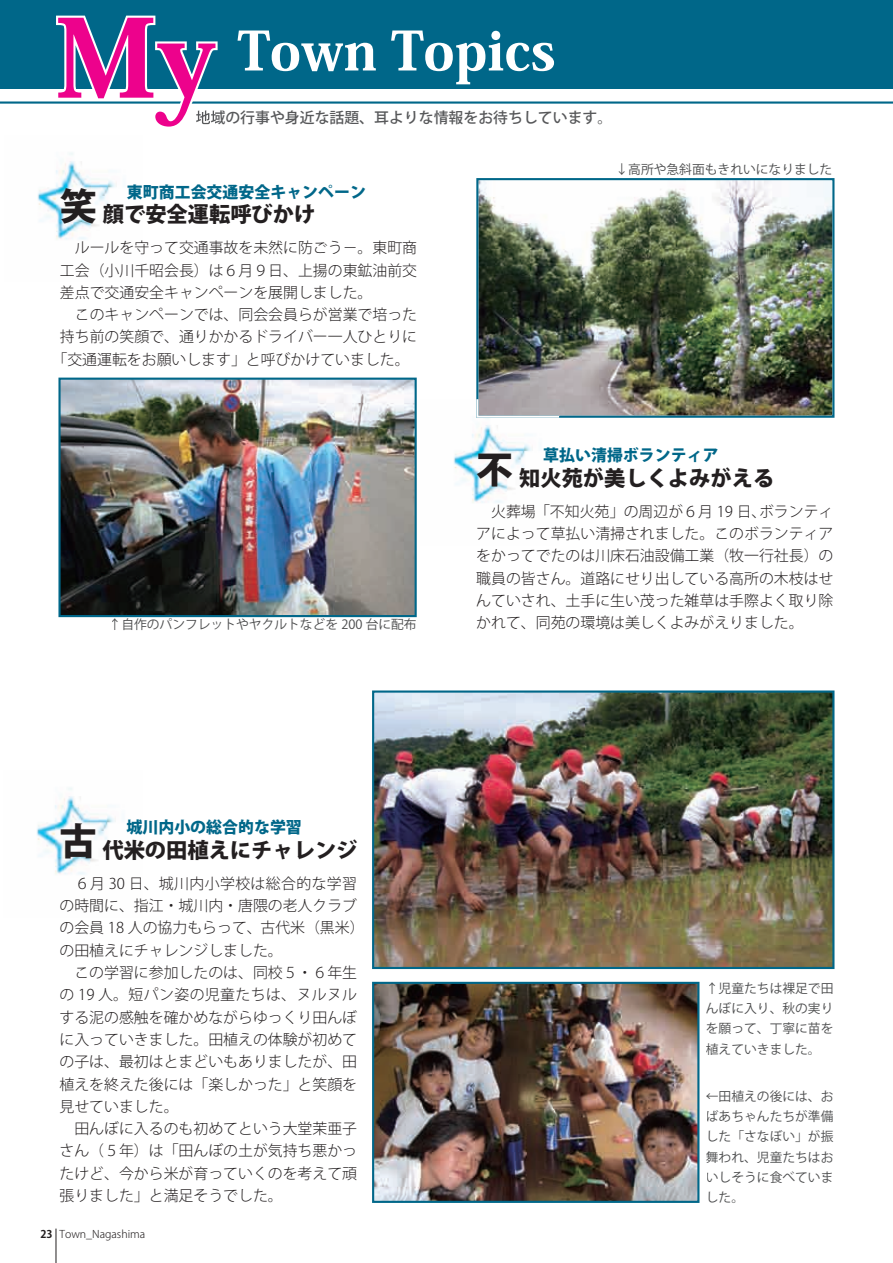
<style>
.page{position:relative;width:893px;height:1263px;background:#fff}
.page>*{position:absolute;margin:0;border:0;box-sizing:border-box;transform-origin:0 0}
.t1{font:800 106.35px "Koz Min Pro";color:#ed028c}
.t2{font:800 53.1px "Koz Min Pro";color:#fff}
.t3{font:800 37.2px "Koz Go Std";color:#231f20}
.t4{font:800 21.3px "Koz Go Std";color:#231f20}
.t5{font:800 15.9px "Koz Go Std";color:#006789}
.t6{font:300 14.85px/22.4px "Koz Go Std";color:#231f20}
.t7{font:500 14.85px "Koz Go Std";color:#57585a}
.t8{font:12.75px/20.2px "Koz Go Std";color:#4b4c4d;text-align:justify}
.t9{font:300 10.65px "Koz Go Std";color:#231f20}
.t10{font:700 10.65px "Koz Go Std";color:#231f20}
.s1{font-size:37.2px}
</style>
<div class="page">
<div style="left:0;top:0;width:893px;height:89px;background:#006789"></div>
<hr style="left:0;top:101px;width:893px;height:3px;background:#006789">
<img style="left:476px;top:178px;width:358px;height:240px">
<img style="left:375px;top:693px;width:456px;height:273px">
<div style="left:372px;top:690px;width:462px;height:279px;border:2px solid #006789"></div>
<img style="left:375px;top:985px;width:321px;height:215px">
<div style="left:372px;top:982px;width:327px;height:221px;border:2px solid #006789"></div>
<img style="left:58px;top:378px;width:359px;height:239px">
<svg style="left:55px;top:1228px;width:1px;height:22px"></svg>
<hr style="left:56px;top:1228px;width:1px;height:35px;background:#231f20">
<img style="left:37px;top:152px;width:79px;height:88px">
<img style="left:36px;top:787px;width:79px;height:88px">
<img style="left:453px;top:418px;width:79px;height:85px">
<img style="left:476px;top:399px;width:83px;height:19px">
<svg style="left:56px;top:16px;width:162px;height:109px"></svg>
<svg style="left:196px;top:110px;width:19px;height:14px"></svg>
<h1 class="t1" style="left:55px;top:-21px;width:162px">My</h1>
<h2 class="t2" style="left:237px;top:11px;width:320px">Town Topics</h2>
<p class="t7" style="left:196px;top:108px;width:418px">地域の行事や身近な話題、耳よりな情報をお待ちしています。</p>
<p class="t5" style="left:127px;top:182px;width:241px">東町商工会交通安全キャンペーン</p>
<h3 class="t4" style="left:60px;top:200px;width:257px"><span class="s1">笑</span>顔で安全運転呼びかけ</h3>
<p class="t6" style="left:60px;top:237px;width:359px">　ルールを守って交通事故を未然に防ごう－。東町商</p>
<p class="t6" style="left:60px;top:259px;width:359px">工会（小川千昭会長）は６月９日、上揚の東鉱油前交</p>
<p class="t6" style="left:60px;top:281px;width:314px">差点で交通安全キャンペーンを展開しました。</p>
<p class="t6" style="left:60px;top:304px;width:359px">　このキャンペーンでは、同会会員らが営業で培った</p>
<p class="t6" style="left:60px;top:326px;width:359px">持ち前の笑顔で、通りかかるドライバー一人ひとりに</p>
<p class="t6" style="left:52px;top:348px;width:359px">「交通運転をお願いします」と呼びかけていました。</p>
<p class="t8" style="left:615px;top:160px;width:218px">↓高所や急斜面もきれいになりました</p>
<p class="t8" style="left:109px;top:615px;width:310px">↑自作のパンフレットやヤクルトなどを 200 台に配布</p>
<p class="t5" style="left:543px;top:445px;width:177px">草払い清掃ボランティア</p>
<h3 class="t3" style="left:476px;top:445px;width:39px">不</h3>
<h3 class="t4" style="left:519px;top:464px;width:257px">知火苑が美しくよみがえる</h3>
<p class="t6" style="left:476px;top:500px;width:359px">　火葬場「不知火苑」の周辺が６月 19 日、<br>アによって草払い清掃されました。このボランティアをかってでたのは川床石油設備工業（牧一行社長）の職員の皆さん。道路にせり出している高所の木枝はせんていされ、土手に生い茂った雑草は手際よく取り除かれて、同苑の環境は美しくよみがえりました。</p>
<p class="t6" style="left:759px;top:500px;width:76px">ボランティ</p>
<p class="t5" style="left:126px;top:817px;width:177px">城川内小の総合的な学習</p>
<h3 class="t4" style="left:60px;top:836px;width:299px"><span class="s1">古</span>代米の田植えにチャレンジ</h3>
<p class="t6" style="left:60px;top:872px;width:307px">　６月 30 日、城川内小学校は総合的な学習の時間に、指江・城川内・唐隈の老人クラブの会員 18 人の協力もらって、古代米（黒米(の田植えにチャレンジしました。<br>　この学習に参加したのは、同校５・６年生の 19 人。短パン姿の児童たちは、ヌルヌルする泥の感触を確かめながらゆっくり田んぼに入っていきました。田植えの体験が初めての子は、最初はとまどいもありましたが、田植えを終えた後には「楽しかった」と笑顔を見せていました。<br>　田んぼに入るのも初めてという大堂茉亜子さん（５年）は「田んぼの土が気持ち悪かったけど、今から米が育っていくのを考えて頑張りました」と満足そうでした。</p>
<p class="t9" style="left:60px;top:1227px;width:87px">Town_Nagashima</p>
<p class="t10" style="left:40px;top:1227px;width:14px">23</p>
<p class="t8" style="left:706px;top:979px;width:129px">↑児童たちは裸足で田んぼに入り、秋の実りを願って、丁寧に苗を植えていきました。</p>
<p class="t8" style="left:706px;top:1087px;width:129px">←田植えの後には、おばあちゃんたちが準備した「さなぼい」が振舞われ、児童たちはおいしそうに食べていました。</p>
</div>
